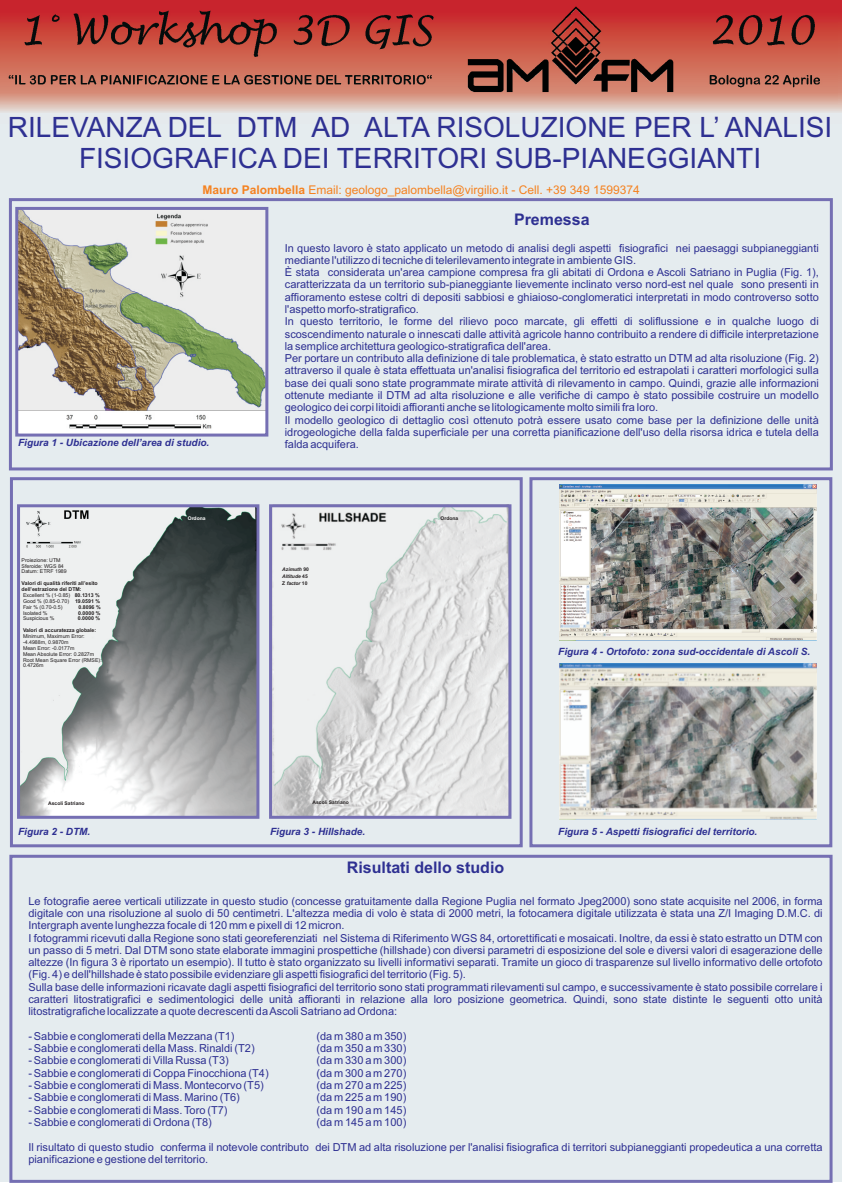
<style>
.page{position:relative;width:842px;height:1191px;background:#fff}
.page>*{position:absolute;margin:0;border:0;box-sizing:border-box;transform-origin:0 0}
.t1{font:28px/31.3px "Arial";color:#2e3092;text-align:center}
.t2{font:700 16px "Arial";color:#2e3092}
.t3{font:12px "Arial";color:#f58220}
.t4{font:11px/12.3px "Arial";color:#2e3092}
.t5{font:italic 700 10px "Arial";color:#2e3092}
.t6{font:5.3px/5.9px "Arial";color:#231f20}
.t7{font:700 5.3px/5.9px "Arial";color:#231f20}
.t8{font:700 5px "Arial";color:#231f20}
.t9{font:italic 700 5px/7.2px "Arial";color:#231f20}
.t10{font:700 5px "Arial";color:#fff}
.s1{font-weight:700}
.s2{font-weight:400}
.s3{font-style:normal}
</style>
<div class="page">
<div style="left:1px;top:0;width:841px;height:1181px;background:#e5ecef"></div>
<svg style="left:1px;top:0;width:841px;height:113px;background:#dfc7c0"></svg>
<img style="left:0;top:0;width:837px;height:103px">
<img style="left:21px;top:508px;width:234px;height:306px">
<img style="left:273px;top:508px;width:234px;height:306px">
<img style="left:19px;top:211px;width:245px;height:221px">
<img style="left:559px;top:663px;width:257px;height:156px">
<img style="left:559px;top:485px;width:257px;height:156px">
<div style="left:10px;top:477px;width:513px;height:370px;border:3px solid #756fb3"></div>
<div style="left:9px;top:854px;width:823px;height:328px;border:3px solid #756fb3"></div>
<div style="left:9px;top:198px;width:824px;height:272px;border:3px solid #756fb3"></div>
<div style="left:17px;top:504px;width:242px;height:314px;border:3px solid #756fb3"></div>
<div style="left:269px;top:504px;width:242px;height:314px;border:3px solid #756fb3"></div>
<div style="left:15px;top:207px;width:253px;height:229px;border:3px solid #756fb3"></div>
<div style="left:529px;top:477px;width:303px;height:370px;border:3px solid #756fb3"></div>
<h1 class="t1" style="left:8px;top:114px;width:826px">RILEVANZA DEL DTM AD ALTA RISOLUZIONE PER L’ ANALISI<br>FISIOGRAFICA DEI TERRITORI SUB-PIANEGGIANTI</h1>
<p class="t3" style="left:202px;top:185px;width:439px"><span class="s1">Mauro Palombella</span> Email: geologo_palombella@virgilio.it - Cell. +39 349 1599374</p>
<p class="t5" style="left:18px;top:439px;width:193px">Figura 1 - Ubicazione dell’area di studio.</p>
<p class="t6" style="left:22px;top:557px;width:47px">Proiezione: UTM<br>Sferoide: WGS 84<br>Datum: ETRF 1989</p>
<p class="t7" style="left:22px;top:581px;width:80px">Valori di qualità riferiti all’esito dell’estrazione del DTM:<br><span class="s2">Excellent % (1-0.85)</span> 80.1313 %<br><span class="s2">Good % (0.85-0.70)</span> 19.0591 %<br><span class="s2">Fair % (0.70-0.5)</span></p>
<p class="t7" style="left:78px;top:604px;width:24px">0.8096 %</p>
<p class="t6" style="left:23px;top:610px;width:26px">Isolated %</p>
<p class="t7" style="left:78px;top:610px;width:24px">0.0000 %</p>
<p class="t6" style="left:23px;top:616px;width:33px">Suspicious %</p>
<p class="t7" style="left:78px;top:616px;width:24px">0.0000 %</p>
<p class="t7" style="left:23px;top:628px;width:75px">Valori di accuratezza globale:</p>
<p class="t6" style="left:23px;top:633px;width:80px">Minimum, Maximum Error: -4.4988m, 0.9870m<br>Mean Error: -0.0177m<br>Mean Absolute Error: 0.2827m<br>Root Mean Square Error (RMSE):<br>0.4726m</p>
<p class="t8" style="left:48px;top:801px;width:38px">Ascoli Satriano</p>
<p class="t10" style="left:188px;top:516px;width:19px">Ordona</p>
<h2 class="t2" style="left:514px;top:213px;width:77px">Premessa</h2>
<p class="t4" style="left:285px;top:242px;width:535px">In questo lavoro è stato applicato un metodo di analisi degli aspetti fisiografici nei paesaggi subpianeggianti mediante l'utilizzo di tecniche di telerilevamento integrate in ambiente GIS.<br>È stata considerata un'area campione compresa fra gli abitati di Ordona e Ascoli Satriano in Puglia (Fig. 1), caratterizzata da un territorio sub-pianeggiante lievemente inclinato verso nord-est nel quale sono presenti in affioramento estese coltri di depositi sabbiosi e ghiaioso-conglomeratici interpretati in modo controverso sotto l'aspetto morfo-stratigrafico.<br>In questo territorio, le forme del rilievo poco marcate, gli effetti di soliflussione e in qualche luogo di scoscendimento naturale o innescati dalle attività agricole hanno contribuito a rendere di difficile interpretazione la semplice architettura geologico-stratigrafica dell'area.<br>Per portare un contributo alla definizione di tale problematica, è stato estratto un DTM ad alta risoluzione (Fig. 2) attraverso il quale è stata effettuata un'analisi fisiografica del territorio ed estrapolati i caratteri morfologici sulla base dei quali sono state programmate mirate attività di rilevamento in campo. Quindi, grazie alle informazioni ottenute mediante il DTM ad alta risoluzione e alle verifiche di campo è stato possibile costruire un modello geologico dei corpi litoidi affioranti anche se litologicamente molto simili fra loro.<br>Il modello geologico di dettaglio così ottenuto potrà essere usato come base per la definizione delle unità idrogeologiche della falda superficiale per una corretta pianificazione dell'uso della risorsa idrica e tutela della falda acquifera.</p>
<p class="t9" style="left:282px;top:565px;width:28px">Azimuth <span class="s3">90<br></span>Altitude <span class="s3">45<br>Z</span> factor <span class="s3">10</span></p>
<p class="t8" style="left:312px;top:800px;width:38px">Ascoli Satriano</p>
<p class="t8" style="left:441px;top:516px;width:19px">Ordona</p>
<p class="t5" style="left:558px;top:648px;width:253px">Figura 4 - Ortofoto: zona sud-occidentale di Ascoli S.</p>
<p class="t5" style="left:18px;top:828px;width:74px">Figura 2 - DTM.</p>
<p class="t5" style="left:270px;top:828px;width:97px">Figura 3 - Hillshade.</p>
<p class="t5" style="left:558px;top:828px;width:201px">Figura 5 - Aspetti fisiografici del territorio.</p>
<h2 class="t2" style="left:347px;top:861px;width:159px">Risultati dello studio</h2>
<p class="t4" style="left:28px;top:895px;width:796px">Le fotografie aeree verticali utilizzate in questo studio (concesse gratuitamente dalla Regione Puglia nel formato Jpeg2000) sono state acquisite nel 2006, in forma digitale con una risoluzione al suolo di 50 centimetri. L'altezza media di volo è stata di 2000 metri, la fotocamera digitale utilizzata è stata una Z/I Imaging D.M.C. di Intergraph avente lunghezza focale di 120 mm e pixell di 12 micron.<br>I fotogrammi ricevuti dalla Regione sono stati georeferenziati nel Sistema di Riferimento WGS 84, ortorettificati e mosaicati. Inoltre, da essi è stato estratto un DTM con un passo di 5 metri. Dal DTM sono state elaborate immagini prospettiche (hillshade) con diversi parametri di esposizione del sole e diversi valori di esagerazione delle altezze (In figura 3 è riportato un esempio). Il tutto è stato organizzato su livelli informativi separati. Tramite un gioco di trasparenze sul livello informativo delle ortofoto (Fig. 4) e dell'hillshade è stato possibile evidenziare gli aspetti fisiografici del territorio (Fig. 5).<br>Sulla base delle informazioni ricavate dagli aspetti fisiografici del territorio sono stati programmati rilevamenti sul campo, e successivamente è stato possibile correlare i caratteri litostratigrafici e sedimentologici delle unità affioranti in relazione alla loro posizione geometrica. Quindi, sono state distinte le seguenti otto unità litostratigrafiche localizzate a quote decrescenti da Ascoli Satriano ad Ordona:</p>
<p class="t4" style="left:28px;top:1031px;width:208px">- Sabbie e conglomerati della Mezzana (T1)</p>
<p class="t4" style="left:316px;top:1031px;width:91px">(da m 380 a m 350)</p>
<p class="t4" style="left:28px;top:1043px;width:228px">- Sabbie e conglomerati della Mass. Rinaldi (T2)</p>
<p class="t4" style="left:316px;top:1043px;width:91px">(da m 350 a m 330)</p>
<p class="t4" style="left:28px;top:1055px;width:202px">- Sabbie e conglomerati di Villa Russa (T3)</p>
<p class="t4" style="left:316px;top:1055px;width:91px">(da m 330 a m 300)</p>
<p class="t4" style="left:28px;top:1067px;width:242px">- Sabbie e conglomerati di Coppa Finocchiona (T4)</p>
<p class="t4" style="left:316px;top:1067px;width:91px">(da m 300 a m 270)</p>
<p class="t4" style="left:28px;top:1080px;width:237px">- Sabbie e conglomerati di Mass. Montecorvo (T5)</p>
<p class="t4" style="left:316px;top:1080px;width:91px">(da m 270 a m 225)</p>
<p class="t4" style="left:28px;top:1092px;width:213px">- Sabbie e conglomerati di Mass. Marino (T6)</p>
<p class="t4" style="left:316px;top:1092px;width:91px">(da m 225 a m 190)</p>
<p class="t4" style="left:28px;top:1104px;width:201px">- Sabbie e conglomerati di Mass. Toro (T7)</p>
<p class="t4" style="left:316px;top:1104px;width:91px">(da m 190 a m 145)</p>
<p class="t4" style="left:28px;top:1117px;width:185px">- Sabbie e conglomerati di Ordona (T8)</p>
<p class="t4" style="left:316px;top:1117px;width:91px">(da m 145 a m 100)</p>
<p class="t4" style="left:28px;top:1141px;width:796px">Il risultato di questo studio conferma il notevole contributo dei DTM ad alta risoluzione per l'analisi fisiografica di territori subpianeggianti propedeutica a una corretta pianificazione e gestione del territorio.</p>
</div>
